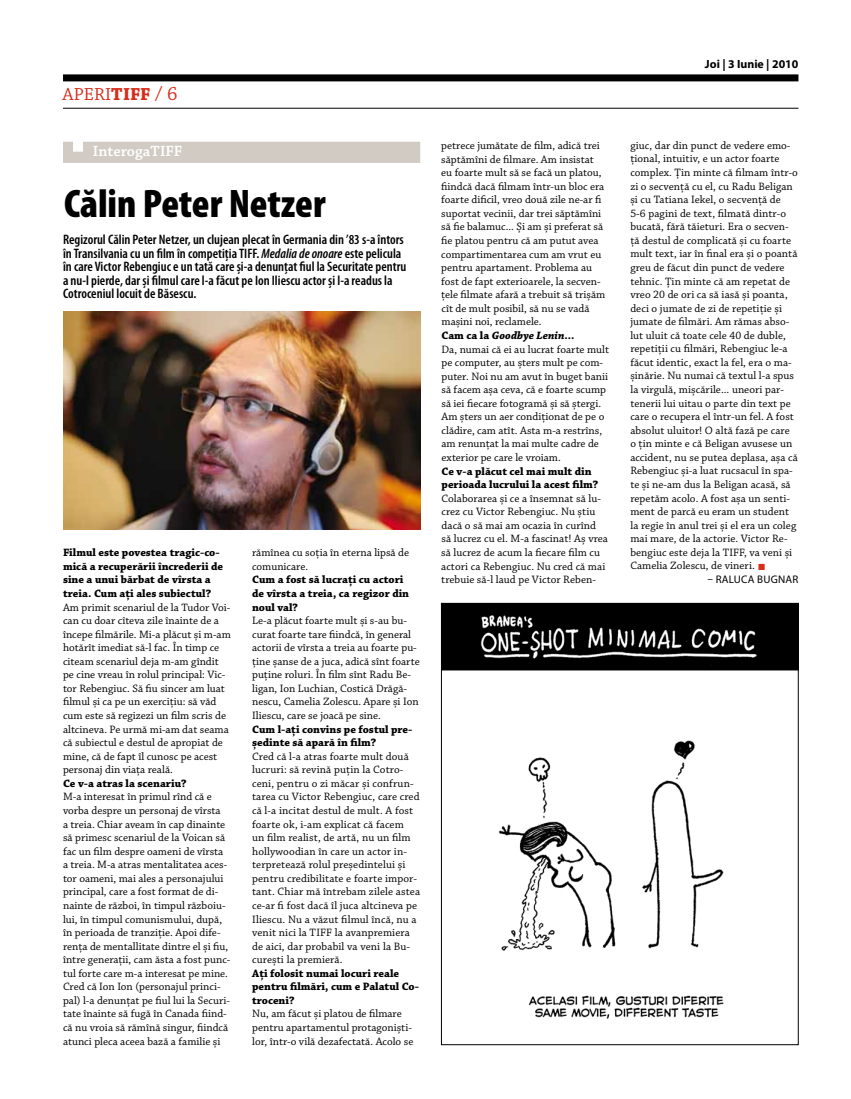
<style>
.page{position:relative;width:851px;height:1099px;background:#fff}
.page>*{position:absolute;margin:0;border:0;box-sizing:border-box;transform-origin:0 0}
.t1{font:900 condensed 40px "Myriad Pro";letter-spacing:-.005em;color:#000}
.t2{font:18.38px "Chaparral Pro";letter-spacing:.005em;color:#d82c1a}
.t3{font:600 15.62px "Chaparral Pro";color:#fff}
.t4{font:600 condensed 13.75px/13.5px "Myriad Pro";color:#000}
.t5{font:700 11.88px "Myriad Pro";color:#000}
.t6{font:11.25px/13.5px "Chaparral Pro";color:#000}
.t7{font:700 11.25px/13.5px "Chaparral Pro";color:#000}
.t8{font:11px "Myriad Pro";color:#000}
.s1{font-weight:700}
.s2{font-size:20px}
.s3{font-style:italic}
.s4{font-weight:700;font-style:italic}
.s5{font-family:"Klavika";font-size:12.5px;color:#d82c1a}
</style>
<div class="page">
<div style="left:63px;top:74px;width:735px;height:7px;background:#000"></div>
<hr style="left:63px;top:108px;width:735px;height:1px;background:#000">
<img style="left:443px;top:605px;width:353px;height:414px">
<div style="left:441px;top:603px;width:357px;height:441px;border:1px solid #000"></div>
<div style="left:63px;top:142px;width:357px;height:21px;background:#d1cbc4"></div>
<img style="left:63px;top:311px;width:357px;height:218px">
<h2 class="t2" style="left:63px;top:84px;width:116px">APERI<span class="s1">TIFF</span> <span class="s2">/ 6</span></h2>
<h3 class="t3" style="left:93px;top:142px;width:91px">InterogaTIFF</h3>
<h1 class="t1" style="left:64px;top:178px;width:263px">Călin Peter Netzer</h1>
<p class="t4" style="left:63px;top:233px;width:345px">Regizorul Călin Peter Netzer, un clujean plecat în Germania din ’83 s-a întors în Transilvania cu un film în competiţia TIFF. <span class="s3">Medalia de onoare</span> este pelicula în care Victor Rebengiuc e un tată care şi-a denunţat fiul la Securitate pentru a nu-l pierde, dar şi filmul care l-a făcut pe Ion Iliescu actor şi l-a readus la Cotroceniul locuit de Băsescu.</p>
<p class="t7" style="left:63px;top:546px;width:162px">Filmul este povestea tragic-co&shy;mică a recuperării încrederii de sine a unui bărbat de vîrsta a treia. Cum aţi ales subiectul?</p>
<p class="t6" style="left:63px;top:600px;width:169px">Am primit scenariul de la Tudor Voi&shy;can cu doar cîteva zile înainte de a începe filmările. Mi-a plăcut şi m-am hotărît imediat să-l fac. În timp ce citeam scenariul deja m-am gîndit pe cine vreau în rolul principal: Vic&shy;tor Rebengiuc. Să fiu sincer am luat filmul şi ca pe un exerciţiu: să văd cum este să regizezi un film scris de altcineva. Pe urmă mi-am dat seama că subiectul e destul de apropiat de mine, că de fapt îl cunosc pe acest personaj din viaţa reală.</p>
<p class="t7" style="left:63px;top:777px;width:125px">Ce v-a atras la scenariu?</p>
<p class="t6" style="left:63px;top:790px;width:169px">M-a interesat în primul rînd că e vorba despre un personaj de vîrsta<br>a treia. Chiar aveam în cap dinainte să primesc scenariul de la Voican să fac un film despre oameni de vîrsta a treia. M-a atras mentalitatea aces&shy;tor oameni, mai ales a personajului principal, care a fost format de di&shy;nainte de război, în timpul războiu&shy;lui, în timpul comunismului, după, în perioada de tranziţie. Apoi dife&shy;renţa de mentallitate dintre el şi fiu, între generaţii, cam ăsta a fost punc&shy;tul forte care m-a interesat pe mine.<br>Cred că Ion Ion (personajul princi&shy;pal) l-a denunţat pe fiul lui la Securi&shy;tate înainte să fugă în Canada fiind&shy;că nu vroia să rămînă singur, fiindcă atunci pleca aceea bază a familie şi</p>
<p class="t6" style="left:252px;top:546px;width:158px">rămînea cu soţia în eterna lipsă de comunicare.</p>
<p class="t7" style="left:252px;top:573px;width:158px">Cum a fost să lucraţi cu actori de vîrsta a treia, ca regizor din noul val?</p>
<p class="t6" style="left:252px;top:614px;width:169px">Le-a plăcut foarte mult şi s-au bu&shy;curat foarte tare fiindcă, în general actorii de vîrsta a treia au foarte pu&shy;ţine şanse de a juca, adică sînt foarte puţine roluri. În film sînt Radu Be&shy;ligan, Ion Luchian, Costică Drăgă&shy;nescu, Camelia Zolescu. Apare şi Ion Iliescu, care se joacă pe sine.</p>
<p class="t7" style="left:252px;top:722px;width:162px">Cum l-aţi convins pe fostul pre&shy;şedinte să apară în film?</p>
<p class="t6" style="left:252px;top:749px;width:169px">Cred că l-a atras foarte mult două lucruri: să revină puţin la Cotro&shy;ceni, pentru o zi măcar şi confrun&shy;tarea cu Victor Rebengiuc, care cred că l-a incitat destul de mult. A fost foarte ok, i-am explicat că facem<br>un film realist, de artă, nu un film hollywoodian în care un actor in&shy;terpretează rolul preşedintelui şi pentru credibilitate e foarte impor&shy;tant. Chiar mă întrebam zilele astea ce-ar fi fost dacă îl juca altcineva pe Iliescu. Nu a văzut filmul încă, nu a venit nici la TIFF la avanpremiera de aici, dar probabil va veni la Bu&shy;cureşti la premieră.</p>
<p class="t7" style="left:252px;top:966px;width:168px">Aţi folosit numai locuri reale pentru filmări, cum e Palatul Co&shy;troceni?</p>
<p class="t6" style="left:252px;top:1007px;width:163px">Nu, am făcut şi platou de filmare pentru apartamentul protagonişti&shy;lor, într-o vilă dezafectată. Acolo se</p>
<p class="t5" style="left:704px;top:56px;width:95px">Joi | 3 Iunie | 2010</p>
<p class="t6" style="left:441px;top:139px;width:169px">petrece jumătate de film, adică trei săptămîni de filmare. Am insistat<br>eu foarte mult să se facă un platou, fiindcă dacă filmam într-un bloc era foarte dificil, vreo două zile ne-ar fi suportat vecinii, dar trei săptămîni să fie balamuc... Şi am şi preferat să fie platou pentru că am putut avea compartimentarea cum am vrut eu pentru apartament. Problema au fost de fapt exterioarele, la secven&shy;ţele filmate afară a trebuit să trişăm cît de mult posibil, să nu se vadă maşini noi, reclamele.<br><span class="s1">Cam ca la</span> <span class="s4">Goodbye Lenin</span><span class="s1">...<br></span>Da, numai că ei au lucrat foarte mult pe computer, au şters mult pe com&shy;puter. Noi nu am avut în buget banii să facem aşa ceva, că e foarte scump să iei fiecare fotogramă şi să ştergi.<br>Am şters un aer condiţionat de pe o clădire, cam atît. Asta m-a restrîns, am renunţat la mai multe cadre de exterior pe care le vroiam.</p>
<p class="t7" style="left:441px;top:464px;width:158px">Ce v-a plăcut cel mai mult din perioada lucrului la acest film?</p>
<p class="t6" style="left:441px;top:492px;width:168px">Colaborarea şi ce a însemnat să lu&shy;crez cu Victor Rebengiuc. Nu ştiu dacă o să mai am ocazia în curînd să lucrez cu el. M-a fascinat! Aş vrea să lucrez de acum la fiecare film cu actori ca Rebengiuc. Nu cred că mai trebuie să-l laud pe Victor Reben-</p>
<p class="t6" style="left:630px;top:139px;width:169px">giuc, dar din punct de vedere emo&shy;ţional, intuitiv, e un actor foarte complex. Ţin minte că filmam într-o zi o secvenţă cu el, cu Radu Beligan şi cu Tatiana Iekel, o secvenţă de 5-6 pagini de text, filmată dintr-o bucată, fără tăieturi. Era o secven&shy;ţă destul de complicată şi cu foarte mult text, iar în final era şi o poantă greu de făcut din punct de vedere tehnic. Ţin minte că am repetat de vreo 20 de ori ca să iasă şi poanta, deci o jumate de zi de repetiţie şi jumate de filmări. Am rămas abso&shy;lut uluit că toate cele 40 de duble, repetiţii cu filmări, Rebengiuc le-a făcut identic, exact la fel, era o ma&shy;şinărie. Nu numai că textul l-a spus la virgulă, mişcările... uneori par&shy;tenerii lui uitau o parte din text pe care o recupera el într-un fel. A fost absolut uluitor! O altă fază pe care o ţin minte e că Beligan avusese un accident, nu se putea deplasa, aşa că Rebengiuc şi-a luat rucsacul în spa&shy;te şi ne-am dus la Beligan acasă, să repetăm acolo. A fost aşa un senti&shy;ment de parcă eu eram un student la regie în anul trei şi el era un coleg mai mare, de la actorie. Victor Re&shy;bengiuc este deja la TIFF, va veni şi Camelia Zolescu, de vineri. <span class="s5">•</span></p>
<p class="t8" style="left:707px;top:573px;width:22px">– RALUCA</p>
<p class="t8" style="left:757px;top:573px;width:14px">BUGNAR</p>
</div>
